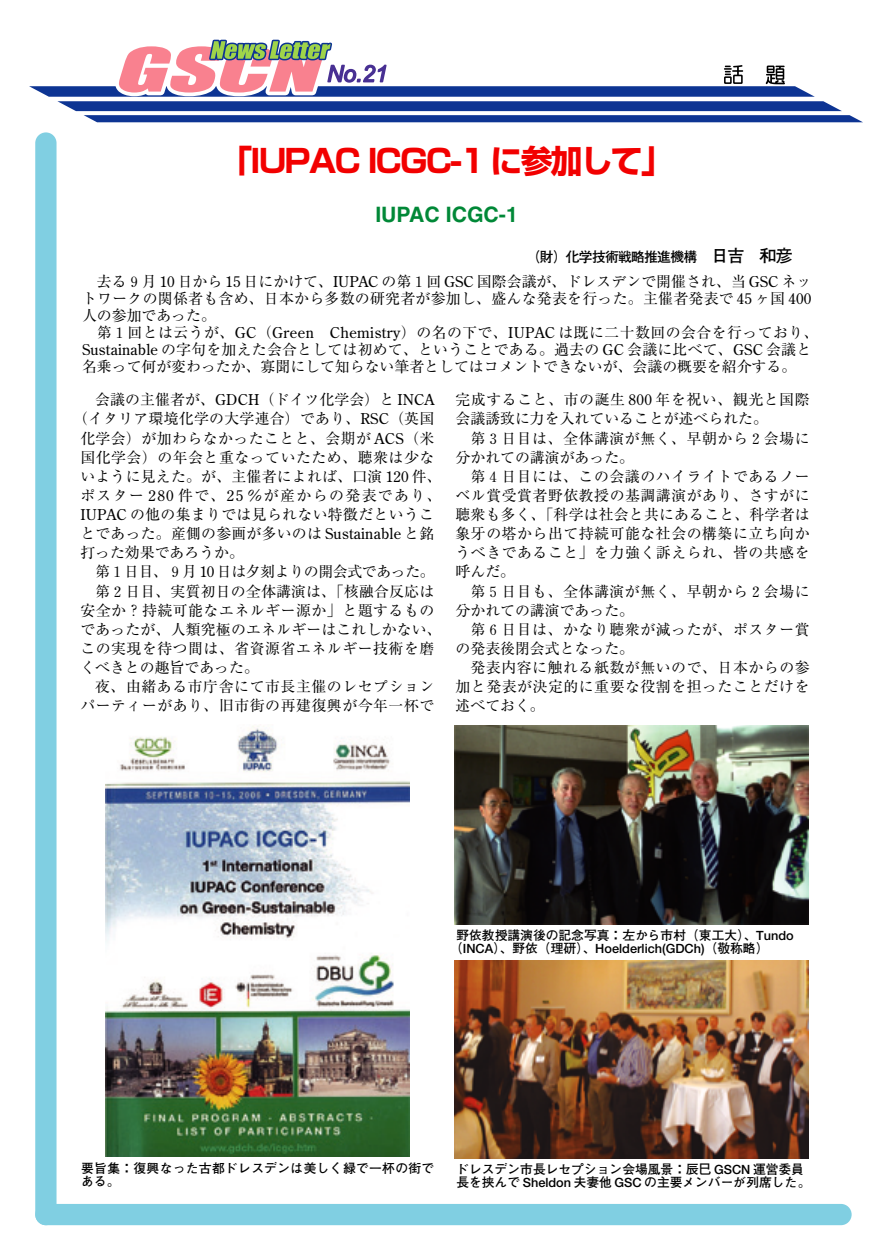
<style>
.page{position:relative;width:888px;height:1260px;background:#fff}
.page>*{position:absolute;margin:0;border:0;box-sizing:border-box;transform-origin:0 0}
.t1{font:700 31.95px "Shin Go";letter-spacing:-.055em;color:#f20000}
.t2{font:700 21.3px "Helvetica";color:#008837}
.t3{font:14.85px/19.2px "Ryumin";letter-spacing:.025em;color:#000}
.t4{font:14.85px/19.2px "Ryumin";color:#000}
.t5{font:14.85px "Ryumin";letter-spacing:.095em;color:#000}
.t6{font:14.85px "Ryumin";letter-spacing:-.025em;color:#000}
.t7{font:700 13.8px "Futo Go B101";letter-spacing:-.055em;color:#000}
.t8{font:700 12.75px/12.8px "Futo Go B101";color:#000}
.t9{font:700 12.75px/12.8px "Futo Go B101";letter-spacing:.025em;color:#000}
.s1{font-size:16.95px}
.s2{font-family:"Century Old Style"}
</style>
<div class="page">
<svg style="left:29px;top:40px;width:834px;height:82px"></svg>
<div style="left:35px;top:132px;width:22px;height:1093px;background:#80cfe2;border-radius:11px"></div>
<div style="left:35px;top:1204px;width:817px;height:21px;background:#80cfe2;border-radius:11px"></div>
<img style="left:455px;top:726px;width:354px;height:198px">
<img style="left:105px;top:726px;width:305px;height:430px">
<img style="left:455px;top:960px;width:354px;height:198px">
<h1 class="t1" style="left:220px;top:140px;width:454px">「IUPAC ICGC-1 に参加して」</h1>
<h2 class="t2" style="left:375px;top:201px;width:144px">IUPAC ICGC-1</h2>
<p class="t7" style="left:527px;top:249px;width:267px">（財）化学技術戦略推進機構 <span class="s1">日吉 和彦</span></p>
<p class="t3" style="left:82px;top:272px;width:731px;line-height:17.1px;text-align:justify;text-indent:15px">去る９月 <span class="s2">10</span> 日から <span class="s2">15</span> 日にかけて、<span class="s2">IUPAC</span> の第１回 <span class="s2">GSC</span> 国際会議が、ドレスデンで開催され、当 <span class="s2">GSC</span> ネットワークの関係者も含め、日本から多数の研究者が参加し、盛んな発表を行った。主催者発表で <span class="s2">45</span> ヶ国 <span class="s2">400</span>人の参加であった。</p>
<p class="t3" style="left:82px;top:323px;width:738px;line-height:17.1px;text-indent:15px">第１回とは云うが、<span class="s2">GC</span>（<span class="s2">Green Chemistry</span>）の名の下で、<span class="s2">IUPAC</span> は既に二十数回の会合を行っており、<br><span class="s2">Sustainable</span> の字句を加えた会合としては初めて、ということである。過去の <span class="s2">GC</span> 会議に比べて、<span class="s2">GSC</span> 会議と名乗って何が変わったか、寡聞にして知らない筆者としてはコメントできないが、会議の概要を紹介する。</p>
<p class="t3" style="left:95px;top:390px;width:341px">会議の主催者が、<span class="s2">GDCH</span>（ドイツ化学会）と <span class="s2">INCA</span></p>
<p class="t3" style="left:73px;top:409px;width:363px">（イタリア環境化学の大学連合）であり、<span class="s2">RSC</span>（英国</p>
<p class="t3" style="left:80px;top:428px;width:355px">化学会）が加わらなかったことと、会期が <span class="s2">ACS</span>（米</p>
<p class="t3" style="left:80px;top:447px;width:356px">国化学会）の年会と重なっていたため、聴衆は少な</p>
<p class="t3" style="left:80px;top:466px;width:363px">いように見えた。が、主催者によれば、口演 <span class="s2">120</span> 件、</p>
<p class="t5" style="left:80px;top:487px;width:363px">ポスター <span class="s2">280</span> 件で、<span class="s2">25</span> ％が産からの発表であり、</p>
<p class="t3" style="left:80px;top:505px;width:355px"><span class="s2">IUPAC</span> の他の集まりでは見られない特徴だというこ</p>
<p class="t3" style="left:80px;top:524px;width:355px">とであった。産側の参画が多いのは <span class="s2">Sustainable</span> と銘</p>
<p class="t4" style="left:80px;top:543px;width:165px">打った効果であろうか。</p>
<p class="t6" style="left:95px;top:563px;width:341px">第１日目、９月 <span class="s2">10</span> 日は夕刻よりの開会式であった。</p>
<p class="t3" style="left:95px;top:581px;width:341px">第２日目、実質初日の全体講演は、「核融合反応は</p>
<p class="t3" style="left:80px;top:600px;width:356px">安全か？持続可能なエネルギー源か」と題するもの</p>
<p class="t3" style="left:80px;top:620px;width:363px">であったが、人類究極のエネルギーはこれしかない、</p>
<p class="t3" style="left:80px;top:639px;width:356px">この実現を待つ間は、省資源省エネルギー技術を磨</p>
<p class="t4" style="left:80px;top:658px;width:180px">くべきとの趣旨であった。</p>
<p class="t3" style="left:95px;top:677px;width:341px">夜、由緒ある市庁舎にて市長主催のレセプション</p>
<p class="t3" style="left:80px;top:696px;width:356px">パーティーがあり、旧市街の再建復興が今年一杯で</p>
<p class="t4" style="left:456px;top:390px;width:356px">完成すること、市の誕生 <span class="s2">800</span> 年を祝い、観光と国際会議誘致に力を入れていることが述べられた。</p>
<p class="t3" style="left:456px;top:428px;width:356px;text-indent:15px">第３日目は、全体講演が無く、早朝から２会場に分かれての講演があった。</p>
<p class="t3" style="left:456px;top:466px;width:356px;text-align:justify;text-indent:15px">第４日目には、この会議のハイライトであるノーベル賞受賞者野依教授の基調講演があり、さすがに聴衆も多く、「科学は社会と共にあること、科学者は象牙の塔から出て持続可能な社会の構築に立ち向かうべきであること」を力強く訴えられ、皆の共感を呼んだ。</p>
<p class="t3" style="left:456px;top:581px;width:356px;text-indent:15px">第５日目も、全体講演が無く、早朝から２会場に分かれての講演であった。</p>
<p class="t3" style="left:456px;top:620px;width:356px;text-indent:15px">第６日目は、かなり聴衆が減ったが、ポスター賞の発表後閉会式となった。</p>
<p class="t3" style="left:456px;top:658px;width:356px;text-align:justify;text-indent:15px">発表内容に触れる紙数が無いので、日本からの参加と発表が決定的に重要な役割を担ったことだけを述べておく。</p>
<p class="t8" style="left:450px;top:929px;width:345px;text-indent:6px">野依教授講演後の記念写真：左から市村（東工大）、Tundo（INCA）、野依（理研）、Hoelderlich(GDCh)（敬称略）</p>
<p class="t9" style="left:81px;top:1162px;width:355px">要旨集：復興なった古都ドレスデンは美しく緑で一杯の街である。</p>
<p class="t8" style="left:456px;top:1163px;width:355px">ドレスデン市長レセプション会場風景：辰巳 GSCN 運営委員長を挟んで Sheldon 夫妻他 GSC の主要メンバーが列席した。</p>
</div>
